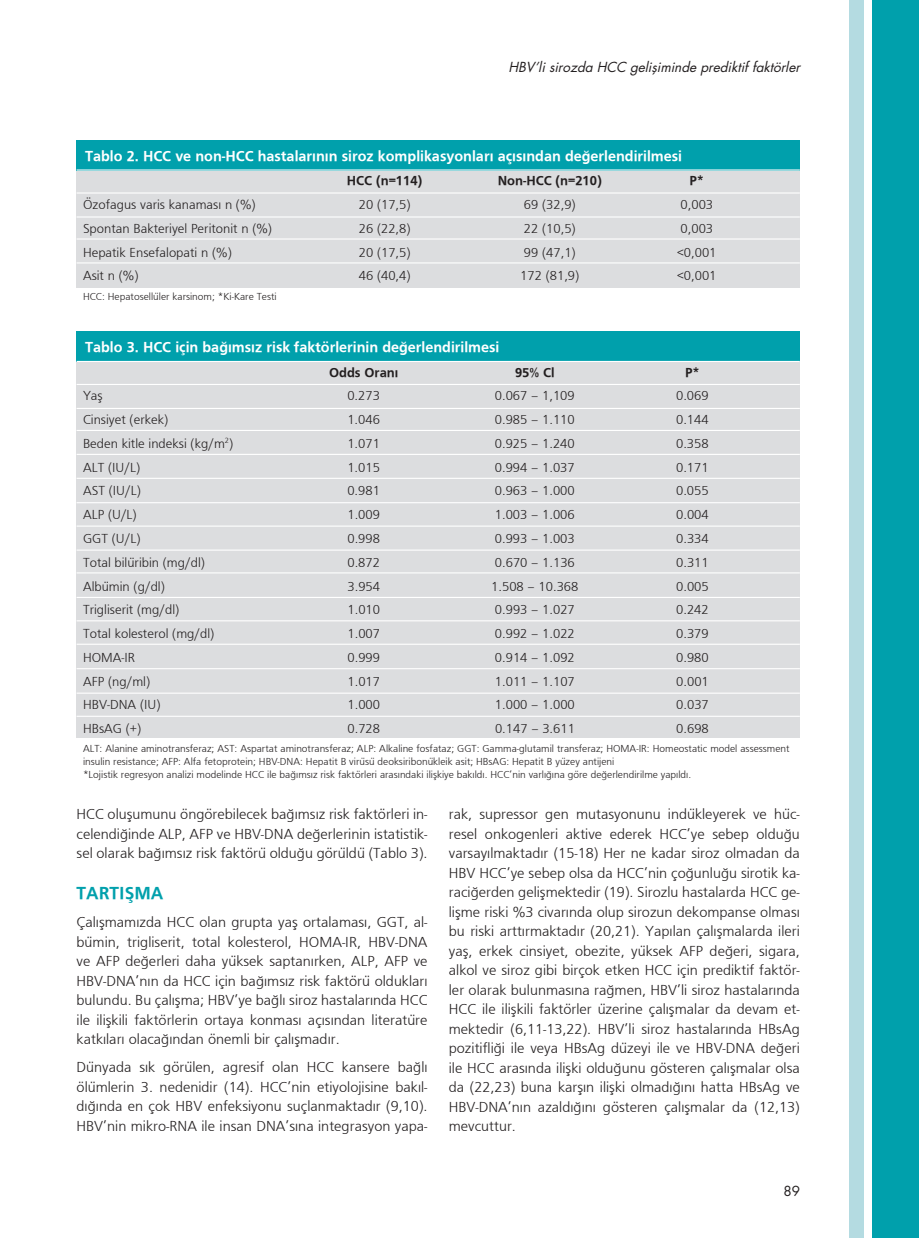
<style>
.page{position:relative;width:919px;height:1238px;background:#fff}
.page>*{position:absolute;margin:0;border:0;box-sizing:border-box;transform-origin:0 0}
.t1{font:700 18px "Fruga Sans";color:#00a0ac}
.t2{font:300 15px/19.5px "Fruga Sans";color:#231f20;text-align:justify}
.t3{font:700 15px "Fruga Sans";color:#fff}
.t4{font:300 13.5px "Fruga Sans";color:#231f20}
.t5{font:italic 13.5px "Futura OTF";color:#231f20}
.t6{font:700 13.5px "Fruga Sans";color:#231f20}
.t7{font:13.5px "Futura OTF";color:#231f20}
.t8{font:300 10.5px/12.6px "Fruga Sans";color:#231f20}
</style>
<div class="page">
<div style="left:872px;top:0;width:46px;height:1237px;background:#00a0ac"></div>
<div style="left:848px;top:0;width:15px;height:1237px;background:#b4dbe1"></div>
<div style="left:77px;top:168px;width:722px;height:119px;background:#dcdddf"></div>
<div style="left:77px;top:140px;width:722px;height:31px;background:#00a0ac"></div>
<hr style="left:77px;top:169px;width:722px;height:2px;background:#fff">
<hr style="left:77px;top:192px;width:722px;height:1px;background:#fff">
<hr style="left:77px;top:216px;width:722px;height:1px;background:#fff">
<hr style="left:77px;top:238px;width:722px;height:1px;background:#fff">
<hr style="left:77px;top:262px;width:722px;height:1px;background:#fff">
<div style="left:77px;top:359px;width:722px;height:379px;background:#dcdddf"></div>
<div style="left:77px;top:332px;width:722px;height:30px;background:#00a0ac"></div>
<hr style="left:77px;top:361px;width:722px;height:1px;background:#fff">
<hr style="left:77px;top:384px;width:722px;height:1px;background:#fff">
<hr style="left:77px;top:408px;width:722px;height:1px;background:#fff">
<hr style="left:77px;top:430px;width:722px;height:1px;background:#fff">
<hr style="left:77px;top:454px;width:722px;height:1px;background:#fff">
<hr style="left:77px;top:477px;width:722px;height:2px;background:#fff">
<hr style="left:77px;top:502px;width:722px;height:1px;background:#fff">
<hr style="left:77px;top:525px;width:722px;height:1px;background:#fff">
<hr style="left:77px;top:549px;width:722px;height:1px;background:#fff">
<hr style="left:77px;top:572px;width:722px;height:1px;background:#fff">
<hr style="left:77px;top:597px;width:722px;height:1px;background:#fff">
<hr style="left:77px;top:620px;width:722px;height:1px;background:#fff">
<hr style="left:77px;top:643px;width:722px;height:1px;background:#fff">
<hr style="left:77px;top:668px;width:722px;height:1px;background:#fff">
<hr style="left:77px;top:692px;width:722px;height:1px;background:#fff">
<hr style="left:77px;top:715px;width:722px;height:1px;background:#fff">
<p class="t5" style="left:508px;top:59px;width:293px">HBV’li sirozda HCC gelişiminde prediktif faktörler</p>
<p class="t3" style="left:85px;top:147px;width:598px">Tablo 2. HCC ve non-HCC hastalarının siroz komplikasyonları açısından değerlendirilmesi</p>
<p class="t6" style="left:347px;top:173px;width:77px">HCC (n=114)</p>
<p class="t6" style="left:497px;top:173px;width:106px">Non-HCC (n=210)</p>
<p class="t6" style="left:689px;top:173px;width:16px">P*</p>
<p class="t4" style="left:83px;top:197px;width:174px">Özofagus varis kanaması n (%)</p>
<p class="t4" style="left:359px;top:197px;width:53px">20 (17,5)</p>
<p class="t4" style="left:524px;top:197px;width:53px">69 (32,9)</p>
<p class="t4" style="left:680px;top:197px;width:34px">0,003</p>
<p class="t4" style="left:83px;top:220px;width:190px">Spontan Bakteriyel Peritonit n (%)</p>
<p class="t4" style="left:359px;top:220px;width:53px">26 (22,8)</p>
<p class="t4" style="left:524px;top:220px;width:53px">22 (10,5)</p>
<p class="t4" style="left:680px;top:220px;width:34px">0,003</p>
<p class="t4" style="left:83px;top:244px;width:150px">Hepatik Ensefalopati n (%)</p>
<p class="t4" style="left:359px;top:244px;width:53px">20 (17,5)</p>
<p class="t4" style="left:524px;top:244px;width:53px">99 (47,1)</p>
<p class="t4" style="left:677px;top:244px;width:41px">&lt;0,001</p>
<p class="t4" style="left:83px;top:268px;width:57px">Asit n (%)</p>
<p class="t4" style="left:359px;top:268px;width:53px">46 (40,4)</p>
<p class="t4" style="left:520px;top:268px;width:61px">172 (81,9)</p>
<p class="t4" style="left:677px;top:268px;width:41px">&lt;0,001</p>
<p class="t8" style="left:83px;top:290px;width:195px">HCC: Hepatosellüler karsinom; *Ki-Kare Testi</p>
<p class="t3" style="left:85px;top:338px;width:416px">Tablo 3. HCC için bağımsız risk faktörlerinin değerlendirilmesi</p>
<p class="t6" style="left:329px;top:364px;width:71px">Odds Oranı</p>
<p class="t6" style="left:515px;top:364px;width:41px">95% Cl</p>
<p class="t6" style="left:685px;top:364px;width:16px">P*</p>
<p class="t4" style="left:83px;top:388px;width:21px">Yaş</p>
<p class="t4" style="left:347px;top:388px;width:34px">0.273</p>
<p class="t4" style="left:495px;top:388px;width:81px">0.067 – 1,109</p>
<p class="t4" style="left:676px;top:388px;width:34px">0.069</p>
<p class="t4" style="left:83px;top:412px;width:87px">Cinsiyet (erkek)</p>
<p class="t4" style="left:347px;top:412px;width:34px">1.046</p>
<p class="t4" style="left:495px;top:412px;width:81px">0.985 – 1.110</p>
<p class="t4" style="left:676px;top:412px;width:34px">0.144</p>
<p class="t4" style="left:83px;top:435px;width:152px">Beden kitle indeksi (kg/m<sup>2</sup>)</p>
<p class="t4" style="left:347px;top:435px;width:34px">1.071</p>
<p class="t4" style="left:495px;top:435px;width:81px">0.925 – 1.240</p>
<p class="t4" style="left:676px;top:435px;width:34px">0.358</p>
<p class="t4" style="left:83px;top:459px;width:59px">ALT (IU/L)</p>
<p class="t4" style="left:347px;top:459px;width:34px">1.015</p>
<p class="t4" style="left:495px;top:459px;width:81px">0.994 – 1.037</p>
<p class="t4" style="left:676px;top:459px;width:34px">0.171</p>
<p class="t4" style="left:83px;top:483px;width:59px">AST (IU/L)</p>
<p class="t4" style="left:347px;top:483px;width:34px">0.981</p>
<p class="t4" style="left:495px;top:483px;width:81px">0.963 – 1.000</p>
<p class="t4" style="left:676px;top:483px;width:34px">0.055</p>
<p class="t4" style="left:83px;top:507px;width:55px">ALP (U/L)</p>
<p class="t4" style="left:347px;top:507px;width:34px">1.009</p>
<p class="t4" style="left:495px;top:507px;width:81px">1.003 – 1.006</p>
<p class="t4" style="left:676px;top:507px;width:34px">0.004</p>
<p class="t4" style="left:83px;top:530px;width:59px">GGT (U/L)</p>
<p class="t4" style="left:347px;top:530px;width:34px">0.998</p>
<p class="t4" style="left:495px;top:530px;width:81px">0.993 – 1.003</p>
<p class="t4" style="left:676px;top:530px;width:34px">0.334</p>
<p class="t4" style="left:83px;top:554px;width:123px">Total bilüribin (mg/dl)</p>
<p class="t4" style="left:347px;top:554px;width:34px">0.872</p>
<p class="t4" style="left:495px;top:554px;width:81px">0.670 – 1.136</p>
<p class="t4" style="left:676px;top:554px;width:34px">0.311</p>
<p class="t4" style="left:83px;top:578px;width:83px">Albümin (g/dl)</p>
<p class="t4" style="left:347px;top:578px;width:34px">3.954</p>
<p class="t4" style="left:491px;top:578px;width:89px">1.508 – 10.368</p>
<p class="t4" style="left:676px;top:578px;width:34px">0.005</p>
<p class="t4" style="left:83px;top:602px;width:98px">Trigliserit (mg/dl)</p>
<p class="t4" style="left:347px;top:602px;width:34px">1.010</p>
<p class="t4" style="left:495px;top:602px;width:81px">0.993 – 1.027</p>
<p class="t4" style="left:676px;top:602px;width:34px">0.242</p>
<p class="t4" style="left:83px;top:625px;width:133px">Total kolesterol (mg/dl)</p>
<p class="t4" style="left:347px;top:625px;width:34px">1.007</p>
<p class="t4" style="left:495px;top:625px;width:81px">0.992 – 1.022</p>
<p class="t4" style="left:676px;top:625px;width:34px">0.379</p>
<p class="t4" style="left:83px;top:649px;width:54px">HOMA-IR</p>
<p class="t4" style="left:347px;top:649px;width:34px">0.999</p>
<p class="t4" style="left:495px;top:649px;width:81px">0.914 – 1.092</p>
<p class="t4" style="left:676px;top:649px;width:34px">0.980</p>
<p class="t4" style="left:83px;top:673px;width:69px">AFP (ng/ml)</p>
<p class="t4" style="left:347px;top:673px;width:34px">1.017</p>
<p class="t4" style="left:495px;top:673px;width:81px">1.011 – 1.107</p>
<p class="t4" style="left:676px;top:673px;width:34px">0.001</p>
<p class="t4" style="left:83px;top:697px;width:79px">HBV-DNA (IU)</p>
<p class="t4" style="left:347px;top:697px;width:34px">1.000</p>
<p class="t4" style="left:495px;top:697px;width:81px">1.000 – 1.000</p>
<p class="t4" style="left:676px;top:697px;width:34px">0.037</p>
<p class="t4" style="left:83px;top:720px;width:60px">HBsAG (+)</p>
<p class="t4" style="left:347px;top:720px;width:34px">0.728</p>
<p class="t4" style="left:495px;top:720px;width:81px">0.147 – 3.611</p>
<p class="t4" style="left:676px;top:720px;width:34px">0.698</p>
<p class="t8" style="left:83px;top:742px;width:708px">ALT: Alanine aminotransferaz; AST: Aspartat aminotransferaz; ALP: Alkaline fosfataz; GGT: Gamma-glutamil transferaz; HOMA-IR: Homeostatic model assessment insulin resistance; AFP: Alfa fetoprotein; HBV-DNA: Hepatit B virüsü deoksiribonükleik asit; HBsAG: Hepatit B yüzey antijeni<br>*Lojistik regresyon analizi modelinde HCC ile bağımsız risk faktörleri arasındaki ilişkiye bakıldı. HCC’nin varlığına göre değerlendirilme yapıldı.</p>
<p class="t2" style="left:77px;top:804px;width:352px">HCC oluşumunu öngörebilecek bağımsız risk faktörleri in&shy;celendiğinde ALP, AFP ve HBV-DNA değerlerinin istatistik&shy;sel olarak bağımsız risk faktörü olduğu görüldü (Tablo 3).</p>
<p class="t1" style="left:77px;top:882px;width:88px">TARTIŞMA</p>
<p class="t2" style="left:77px;top:912px;width:352px">Çalışmamızda HCC olan grupta yaş ortalaması, GGT, al&shy;bümin, trigliserit, total kolesterol, HOMA-IR, HBV-DNA ve AFP değerleri daha yüksek saptanırken, ALP, AFP ve HBV-DNA’nın da HCC için bağımsız risk faktörü oldukları bulundu. Bu çalışma; HBV’ye bağlı siroz hastalarında HCC ile ilişkili faktörlerin ortaya konması açısından literatüre katkıları olacağından önemli bir çalışmadır.</p>
<p class="t2" style="left:77px;top:1057px;width:352px">Dünyada sık görülen, agresif olan HCC kansere bağlı ölümlerin 3. nedenidir (14). HCC’nin etiyolojisine bakıl&shy;dığında en çok HBV enfeksiyonu suçlanmaktadır (9,10).<br>HBV’nin mikro-RNA ile insan DNA’sına integrasyon yapa-</p>
<p class="t2" style="left:449px;top:804px;width:352px">rak, supressor gen mutasyonunu indükleyerek ve hüc&shy;resel onkogenleri aktive ederek HCC’ye sebep olduğu varsayılmaktadır (15-18) Her ne kadar siroz olmadan da HBV HCC’ye sebep olsa da HCC’nin çoğunluğu sirotik ka&shy;raciğerden gelişmektedir (19). Sirozlu hastalarda HCC ge&shy;lişme riski %3 civarında olup sirozun dekompanse olması bu riski arttırmaktadır (20,21). Yapılan çalışmalarda ileri yaş, erkek cinsiyet, obezite, yüksek AFP değeri, sigara, alkol ve siroz gibi birçok etken HCC için prediktif faktör&shy;ler olarak bulunmasına rağmen, HBV’li siroz hastalarında HCC ile ilişkili faktörler üzerine çalışmalar da devam et&shy;mektedir (6,11-13,22). HBV’li siroz hastalarında HBsAg pozitifliği ile veya HBsAg düzeyi ile ve HBV-DNA değeri ile HCC arasında ilişki olduğunu gösteren çalışmalar olsa da (22,23) buna karşın ilişki olmadığını hatta HBsAg ve HBV-DNA’nın azaldığını gösteren çalışmalar da (12,13) mevcuttur.</p>
<p class="t7" style="left:783px;top:1181px;width:18px">89</p>
</div>
